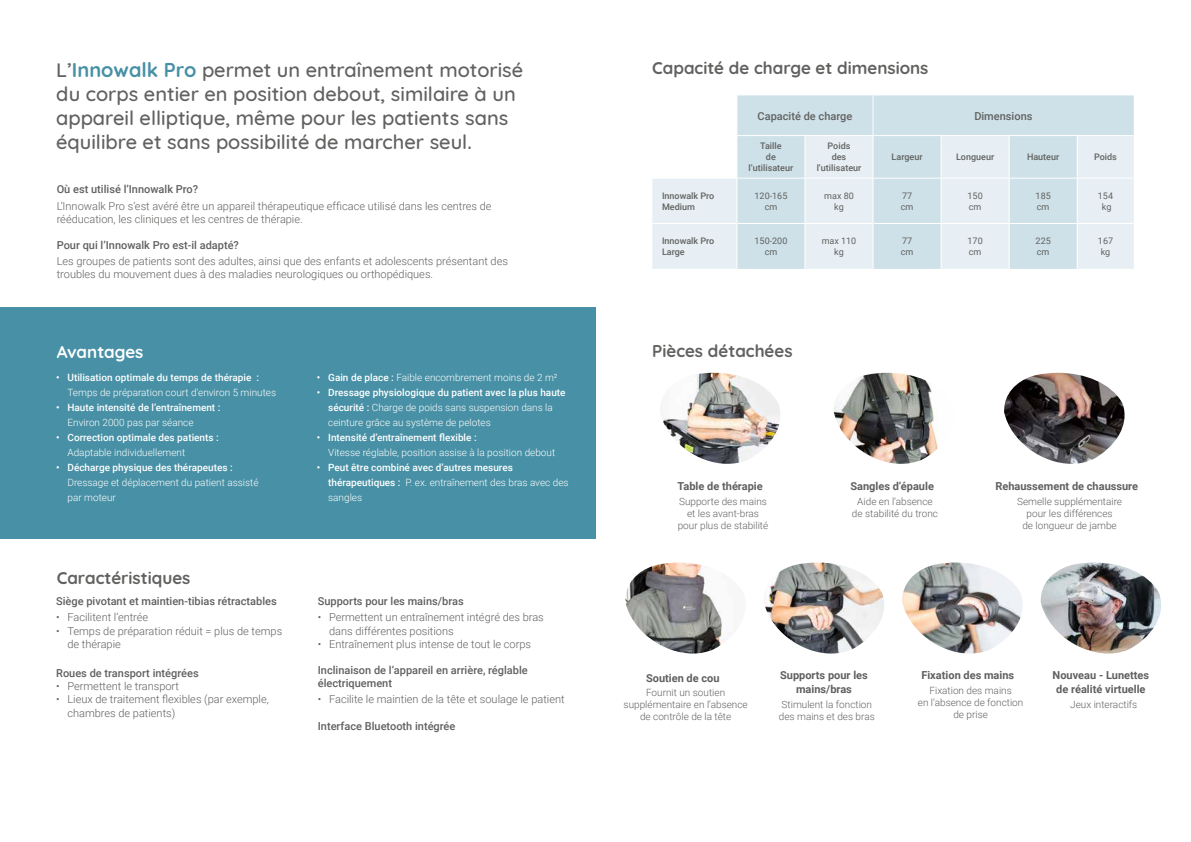
<style>
.page{position:relative;width:1191px;height:842px;background:#fff}
.page>*{position:absolute;margin:0;border:0;box-sizing:border-box;transform-origin:0 0}
.t1{font:500 20px/24px "Quicksand";color:#616160}
.t2{font:700 17px "Quicksand";color:#616160}
.t3{font:700 17px "Quicksand";color:#fff}
.t4{font:300 11px/13.2px "Roboto";color:#606060}
.t5{font:300 11px/13.2px "Roboto";color:#616160}
.t6{font:500 11px/13.2px "Roboto";color:#606060}
.t7{font:700 11px/13.2px "Roboto";color:#606060;text-align:center}
.t8{font:500 11px "Roboto";color:#616160}
.t9{font:500 11px "Roboto";color:#616260}
.t10{font:300 10px/15px "Roboto";color:#fff}
.t11{font:300 10px/12px "Roboto";color:#616260;text-align:center}
.t12{font:500 10px/15px "Roboto";color:#fff}
.t13{font:500 9px/10.8px "Roboto";color:#616260;text-align:center}
.t14{font:9px/10.8px "Roboto";color:#616260;text-align:center}
.s1{font-weight:700;color:#4790a5}
.s2{font-weight:500}
.s3{font-weight:300}
</style>
<div class="page">
<div style="left:0;top:307px;width:595px;height:231px;background:#4790a5"></div>
<div style="left:737px;top:95px;width:396px;height:40px;background:#cee0e8"></div>
<svg style="left:652px;top:136px;width:481px;height:133px;background:#dde9ef"></svg>
<hr style="left:805px;top:136px;width:1px;height:42px;background:#fff">
<hr style="left:941px;top:136px;width:1px;height:42px;background:#fff">
<hr style="left:1009px;top:136px;width:1px;height:42px;background:#fff">
<hr style="left:1077px;top:136px;width:1px;height:42px;background:#fff">
<hr style="left:805px;top:179px;width:1px;height:44px;background:#fff">
<hr style="left:941px;top:179px;width:1px;height:44px;background:#fff">
<hr style="left:1009px;top:179px;width:1px;height:44px;background:#fff">
<hr style="left:1077px;top:179px;width:1px;height:44px;background:#fff">
<hr style="left:652px;top:223px;width:84px;height:1px;background:#fff">
<hr style="left:737px;top:223px;width:68px;height:1px;background:#fff">
<hr style="left:805px;top:223px;width:67px;height:1px;background:#fff">
<hr style="left:805px;top:224px;width:1px;height:45px;background:#fff">
<hr style="left:873px;top:223px;width:68px;height:1px;background:#fff">
<hr style="left:941px;top:223px;width:68px;height:1px;background:#fff">
<hr style="left:941px;top:224px;width:1px;height:45px;background:#fff">
<hr style="left:1009px;top:223px;width:68px;height:1px;background:#fff">
<hr style="left:1009px;top:224px;width:1px;height:45px;background:#fff">
<hr style="left:1077px;top:223px;width:56px;height:1px;background:#fff">
<hr style="left:1077px;top:224px;width:1px;height:45px;background:#fff">
<hr style="left:872px;top:96px;width:1px;height:39px;background:#fff">
<hr style="left:872px;top:136px;width:1px;height:42px;background:#fff">
<hr style="left:872px;top:179px;width:1px;height:44px;background:#fff">
<hr style="left:872px;top:223px;width:1px;height:46px;background:#fff">
<hr style="left:652px;top:178px;width:85px;height:1px;background:#fff">
<hr style="left:737px;top:178px;width:68px;height:1px;background:#fff">
<hr style="left:805px;top:178px;width:68px;height:1px;background:#fff">
<hr style="left:873px;top:178px;width:68px;height:1px;background:#fff">
<hr style="left:941px;top:178px;width:68px;height:1px;background:#fff">
<hr style="left:1009px;top:178px;width:68px;height:1px;background:#fff">
<hr style="left:1077px;top:178px;width:56px;height:1px;background:#fff">
<hr style="left:736px;top:136px;width:1px;height:42px;background:#fff">
<hr style="left:736px;top:179px;width:1px;height:44px;background:#fff">
<hr style="left:736px;top:223px;width:1px;height:46px;background:#fff">
<img style="left:660px;top:373px;width:120px;height:91px">
<img style="left:625px;top:562px;width:103px;height:91px">
<img style="left:902px;top:562px;width:121px;height:91px">
<img style="left:1040px;top:562px;width:121px;height:92px">
<img style="left:764px;top:562px;width:120px;height:91px">
<img style="left:833px;top:373px;width:105px;height:91px">
<img style="left:1004px;top:373px;width:121px;height:91px">
<h1 class="t1" style="left:56px;top:56px;width:468px">L’<span class="s1">Innowalk Pro</span> permet un entraînement motorisé du corps entier en position debout, similaire à un appareil elliptique, même pour les patients sans équilibre et sans possibilité de marcher seul.</h1>
<p class="t8" style="left:57px;top:182px;width:143px">Où est utilisé l’Innowalk Pro?</p>
<p class="t5" style="left:57px;top:199px;width:436px">L’Innowalk Pro s’est avéré être un appareil thérapeutique efficace utilisé dans les centres de rééducation, les cliniques et les centres de thérapie.</p>
<p class="t8" style="left:57px;top:237px;width:184px">Pour qui l’Innowalk Pro est-il adapté?</p>
<p class="t5" style="left:57px;top:254px;width:453px">Les groupes de patients sont des adultes, ainsi que des enfants et adolescents présentant des troubles du mouvement dues à des maladies neurologiques ou orthopédiques.</p>
<h2 class="t3" style="left:57px;top:338px;width:88px">Avantages</h2>
<p class="t12" style="left:56px;top:369px;width:204px">• Utilisation optimale du temps de thérapie :</p>
<p class="t10" style="left:67px;top:384px;width:210px">Temps de préparation court d’environ 5 minutes</p>
<p class="t12" style="left:56px;top:399px;width:166px">• Haute intensité de l’entraînement :</p>
<p class="t10" style="left:67px;top:414px;width:128px">Environ 2000 pas par séance</p>
<p class="t12" style="left:56px;top:429px;width:164px">• Correction optimale des patients :</p>
<p class="t10" style="left:67px;top:444px;width:119px">Adaptable individuellement</p>
<p class="t12" style="left:56px;top:459px;width:178px">• Décharge physique des thérapeutes :</p>
<p class="t10" style="left:67px;top:474px;width:193px">Dressage et déplacement du patient assisté par moteur</p>
<h2 class="t2" style="left:57px;top:564px;width:135px">Caractéristiques</h2>
<p class="t6" style="left:56px;top:594px;width:222px">Siège pivotant et maintien-tibias rétractables</p>
<p class="t4" style="left:56px;top:610px;width:94px">• Facilitent l’entrée</p>
<p class="t4" style="left:67px;top:624px;width:216px;text-indent:-11px">• Temps de préparation réduit = plus de temps de thérapie</p>
<p class="t6" style="left:56px;top:666px;width:144px">Roues de transport intégrées</p>
<p class="t4" style="left:56px;top:679px;width:124px">• Permettent le transport</p>
<p class="t4" style="left:67px;top:692px;width:203px;text-indent:-11px">• Lieux de traitement flexibles (par exemple, chambres de patients)</p>
<p class="t10" style="left:317px;top:369px;width:242px"><span class="s2">• Gain de place :</span> Faible encombrement moins de 2 m²</p>
<p class="t10" style="left:328px;top:384px;width:239px;text-indent:-11px"><span class="s2">• Dressage physiologique du patient avec la plus haute sécurité :</span> Charge de poids sans suspension dans la ceinture grâce au système de pelotes</p>
<p class="t12" style="left:317px;top:429px;width:161px">• Intensité d’entraînement flexible :</p>
<p class="t10" style="left:328px;top:444px;width:228px">Vitesse réglable, position assise à la position debout</p>
<p class="t12" style="left:328px;top:459px;width:242px;text-indent:-11px">• Peut être combiné avec d’autres mesures thérapeutiques : <span class="s3">P. ex. entraînement des bras avec des sangles</span></p>
<p class="t6" style="left:318px;top:594px;width:147px">Supports pour les mains/bras</p>
<p class="t4" style="left:329px;top:610px;width:216px;text-indent:-11px">• Permettent un entraînement intégré des bras dans différentes positions</p>
<p class="t4" style="left:318px;top:637px;width:215px">• Entraînement plus intense de tout le corps</p>
<p class="t6" style="left:318px;top:663px;width:211px">Inclinaison de l’appareil en arrière, réglable électriquement</p>
<p class="t4" style="left:318px;top:692px;width:248px">• Facilite le maintien de la tête et soulage le patient</p>
<p class="t6" style="left:318px;top:719px;width:139px">Interface Bluetooth intégrée</p>
<h2 class="t2" style="left:652px;top:54px;width:278px">Capacité de charge et dimensions</h2>
<p class="t9" style="left:757px;top:108px;width:96px">Capacité de charge</p>
<p class="t9" style="left:974px;top:108px;width:60px">Dimensions</p>
<p class="t13" style="left:748px;top:141px;width:46px">Taille<br>de l’utilisateur</p>
<p class="t13" style="left:816px;top:141px;width:46px">Poids<br>des l’utilisateur</p>
<p class="t13" style="left:891px;top:151px;width:32px">Largeur</p>
<p class="t13" style="left:956px;top:151px;width:40px">Longueur</p>
<p class="t13" style="left:1027px;top:151px;width:34px">Hauteur</p>
<p class="t13" style="left:1094px;top:151px;width:24px">Poids</p>
<p class="t13" style="left:662px;top:190px;width:54px;text-align:left">Innowalk Pro<br>Medium</p>
<p class="t14" style="left:754px;top:190px;width:34px">120-165 cm</p>
<p class="t14" style="left:824px;top:190px;width:31px">max 80 kg</p>
<p class="t14" style="left:900px;top:190px;width:14px;text-align:left">77 cm</p>
<p class="t14" style="left:967px;top:190px;width:17px;text-align:left">150 cm</p>
<p class="t14" style="left:1035px;top:190px;width:17px;text-align:left">185 cm</p>
<p class="t14" style="left:1098px;top:190px;width:17px">154 kg</p>
<p class="t13" style="left:662px;top:235px;width:54px;text-align:left">Innowalk Pro<br>Large</p>
<p class="t14" style="left:754px;top:235px;width:34px">150-200 cm</p>
<p class="t14" style="left:821px;top:235px;width:36px">max 110 kg</p>
<p class="t14" style="left:900px;top:235px;width:14px;text-align:left">77 cm</p>
<p class="t14" style="left:967px;top:235px;width:17px;text-align:left">170 cm</p>
<p class="t14" style="left:1035px;top:235px;width:17px;text-align:left">225 cm</p>
<p class="t14" style="left:1098px;top:235px;width:17px">167 kg</p>
<h2 class="t2" style="left:652px;top:337px;width:142px">Pièces détachées</h2>
<p class="t7" style="left:677px;top:479px;width:87px">Table de thérapie</p>
<p class="t11" style="left:677px;top:495px;width:92px">Supporte des mains et les avant-bras pour plus de stabilité</p>
<p class="t7" style="left:850px;top:479px;width:85px">Sangles d’épaule</p>
<p class="t11" style="left:852px;top:495px;width:88px">Aide en l’absence de stabilité du tronc</p>
<p class="t7" style="left:995px;top:479px;width:144px">Rehaussement de chaussure</p>
<p class="t11" style="left:1017px;top:495px;width:107px">Semelle supplémentaire pour les différences<br>de longueur de jambe</p>
<p class="t7" style="left:646px;top:671px;width:75px">Soutien de cou</p>
<p class="t11" style="left:623px;top:686px;width:126px">Fournit un soutien supplémentaire en l’absence de contrôle de la tête</p>
<p class="t7" style="left:780px;top:668px;width:89px">Supports pour les mains/bras</p>
<p class="t11" style="left:779px;top:698px;width:97px;text-align:left">Stimulent la fonction des mains et des bras</p>
<p class="t7" style="left:921px;top:668px;width:94px">Fixation des mains</p>
<p class="t11" style="left:918px;top:684px;width:107px">Fixation des mains<br>en l’absence de fonction de prise</p>
<p class="t7" style="left:1052px;top:668px;width:98px">Nouveau - Lunettes de réalité virtuelle</p>
<p class="t11" style="left:1070px;top:698px;width:69px">Jeux interactifs</p>
</div>
